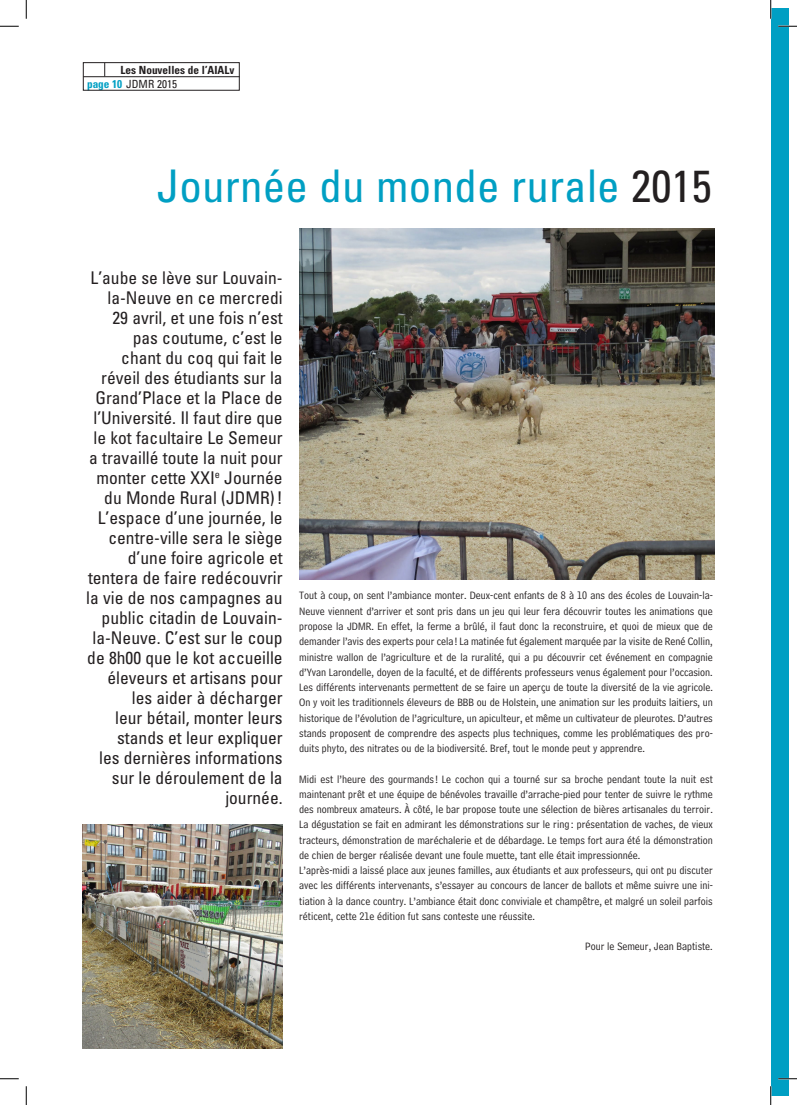
<style>
.page{position:relative;width:797px;height:1105px;background:#fff}
.page>*{position:absolute;margin:0;border:0;box-sizing:border-box;transform-origin:0 0}
.t1{font:condensed 45px "Univers";letter-spacing:.005em;color:#009fc3}
.t2{font:condensed 17.5px/20px "Univers";color:#231f20;text-align:right}
.t3{font:11.25px/15.2px "Bell Centennial BT Address";color:#231f20;text-align:justify}
.t4{font:700 condensed 11.25px/13.8px "Univers";color:#231f20}
.s1{color:#009fc3}
.s2{font-weight:400}
.s3{color:#231f20}
</style>
<div class="page">
<div style="left:770px;top:9px;width:18px;height:1087px;background:#009fc3"></div>
<div style="left:83px;top:62px;width:156px;height:29px;border:1px solid #231f20"></div>
<hr style="left:83px;top:76px;width:157px;height:1px;background:#231f20">
<svg style="left:104px;top:63px;width:1px;height:13px"></svg>
<img style="left:299px;top:228px;width:415px;height:351px">
<img style="left:83px;top:825px;width:200px;height:223px">
<svg style="left:0;top:25px;width:19px;height:2px"></svg>
<svg style="left:778px;top:25px;width:19px;height:2px"></svg>
<svg style="left:0;top:1078px;width:19px;height:1px"></svg>
<svg style="left:778px;top:1078px;width:19px;height:1px"></svg>
<svg style="left:25px;top:0;width:2px;height:19px"></svg>
<svg style="left:25px;top:1086px;width:2px;height:19px"></svg>
<svg style="left:770px;top:0;width:1px;height:19px"></svg>
<svg style="left:770px;top:1086px;width:1px;height:19px"></svg>
<p class="t4" style="left:87px;top:63px;width:149px;text-indent:33px">Les Nouvelles de l’AIALv <span class="s1">page 10</span> <span class="s2">JDMR 2015</span></p>
<h1 class="t1" style="left:157px;top:157px;width:556px">Journée du monde rurale <span class="s3">2015</span></h1>
<p class="t2" style="left:86px;top:267px;width:198px">L’aube se lève sur Louvain&shy;la-Neuve en ce mercredi<br>29 avril, et une fois n’est pas coutume, c’est le<br>chant du coq qui fait le réveil des étudiants sur la<br>Grand’Place et la Place de l’Université. I l faut dire que le kot facultaire Le Semeur a travaillé toute la nuit pour monter cette XXI <sup>e</sup> Journée du Monde Rural (JDMR)!<br>L’espace d’une journée, le centre-ville sera le siège d’une foire agricole et tentera de faire redécouvrir la vie de nos campagnes au public citadin de Louvain&shy;la-Neuve. C’est sur le coup de 8h00 que le kot accueille éleveurs et artisans pour les aider à décharger<br>leur bétail, monter leurs stands et leur expliquer<br>les dernières informations sur le déroulement de la journée.</p>
<p class="t3" style="left:299px;top:588px;width:415px">Tout à coup, on sent l’ambiance monter. Deux-cent enfants de 8 à 10 ans des écoles de Louvain-la-Neuve viennent d’arriver et sont pris dans un jeu qui leur fera découvrir toutes les animations que propose la JDMR. En effet, la ferme a brûlé, il faut donc la reconstruire, et quoi de mieux que de demander l’avis des experts pour cela ! La matinée fut également marquée par la visite de René Collin, ministre wallon de l’agriculture et de la ruralité, qui a pu découvrir cet événement en compagnie d’Yvan Larondelle, doyen de la faculté, et de différents professeurs venus également pour l’occasion.<br>Les différents intervenants permettent de se faire un aperçu de toute la diversité de la vie agricole.<br>On y voit les traditionnels éleveurs de BBB ou de Holstein, une animation sur les produits laitiers, un historique de l’évolution de l’agriculture, un apiculteur, et même un cultivateur de pleurotes. D’autres stands proposent de comprendre des aspects plus techniques, comme les problématiques des pro&shy;duits phyto, des nitrates ou de la biodiversité. Bref, tout le monde peut y apprendre.</p>
<p class="t3" style="left:299px;top:771px;width:415px;text-align:left">Midi est l’heure des gourmands ! Le cochon qui a tourné sur sa broche pendant toute la nuit est maintenant prêt et une équipe de bénévoles travaille d’arrache-pied pour tenter de suivre le rythme des nombreux amateurs. À côté, le bar propose toute une sélection de bières artisanales du terroir.<br>La dégustation se fait en admirant les démonstrations sur le ring : présentation de vaches, de vieux tracteurs, démonstration de maréchalerie et de débardage. Le temps fort aura été la démonstration de chien de berger réalisée devant une foule muette, tant elle était impressionnée.<br>L’après-midi a laissé place aux jeunes familles, aux étudiants et aux professeurs, qui ont pu discuter avec les différents intervenants, s’essayer au concours de lancer de ballots et même suivre une ini&shy;tiation à la dance country. L’ambiance était donc conviviale et champêtre, et malgré un soleil parfois réticent, cette 21e édition fut sans conteste une réussite.</p>
<p class="t3" style="left:585px;top:939px;width:129px">Pour le Semeur, Jean Baptiste.</p>
</div>
